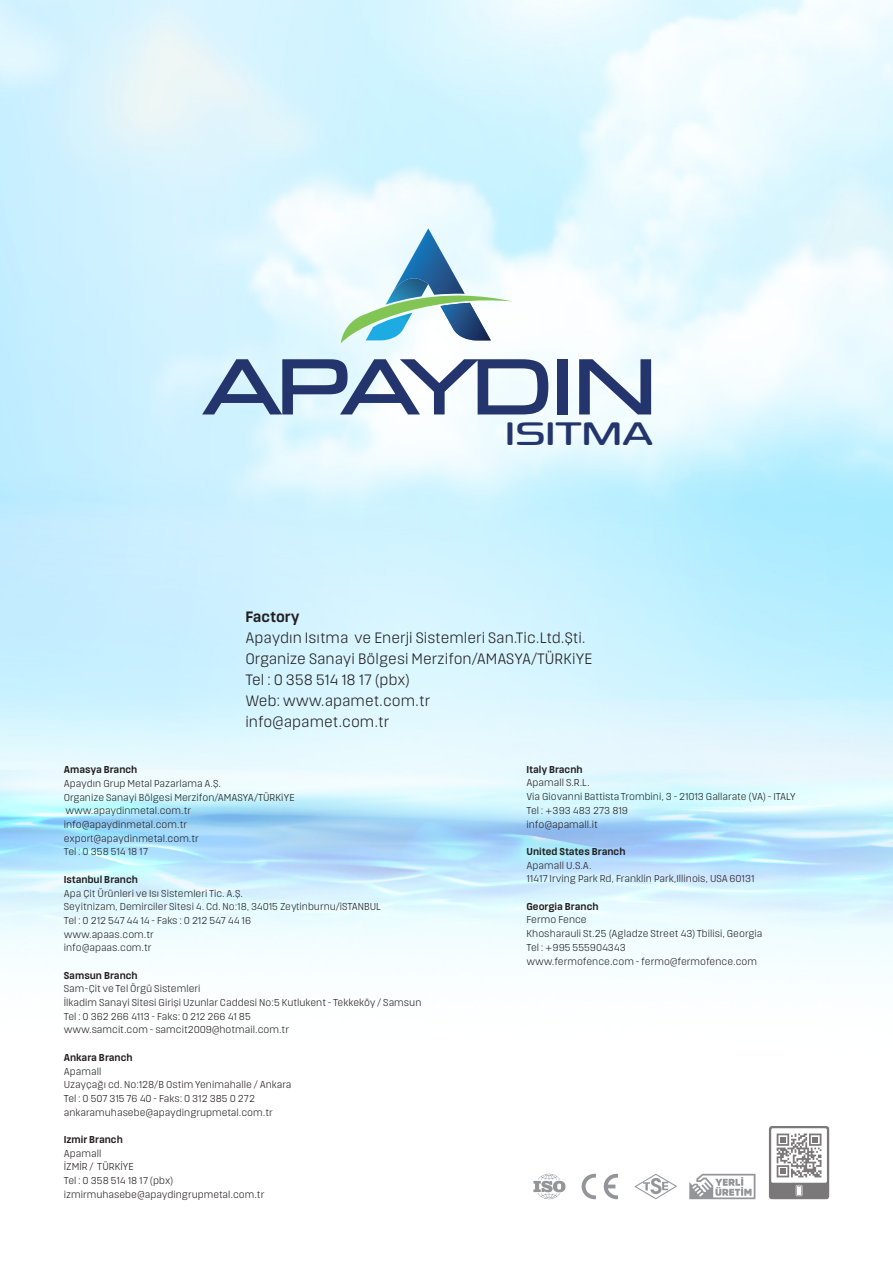
<style>
.page{position:relative;width:893px;height:1263px;background:#fff}
.page>*{position:absolute;margin:0;border:0;box-sizing:border-box;transform-origin:0 0}
.t1{font:600 33px "Eurostile Candy W01";color:#23356c}
.t2{font:15px "Masif";color:#231f20}
.t3{font:700 15px "Masif";color:#231f20}
.t4{font:10.05px/13.6px "Masif";color:#231f20}
.t5{font:700 10.05px "Masif";color:#231f20}
</style>
<div class="page">
<img style="left:0;top:0;width:893px;height:1200px">
<svg style="left:689px;top:1174px;width:66px;height:25px"></svg>
<svg style="left:634px;top:1174px;width:43px;height:25px"></svg>
<svg style="left:604px;top:1174px;width:14px;height:25px"></svg>
<svg style="left:582px;top:1174px;width:14px;height:25px"></svg>
<svg style="left:533px;top:1173px;width:33px;height:26px"></svg>
<svg style="left:769px;top:1126px;width:60px;height:73px"></svg>
<svg style="left:202px;top:359px;width:346px;height:55px"></svg>
<div style="left:558px;top:359px;width:10px;height:55px;background:#23356c"></div>
<svg style="left:579px;top:359px;width:72px;height:55px"></svg>
<svg style="left:341px;top:228px;width:171px;height:115px"></svg>
<p class="t1" style="left:505px;top:416px;width:150px">ISITMA</p>
<p class="t3" style="left:245px;top:608px;width:56px">Factory</p>
<p class="t2" style="left:245px;top:629px;width:342px">Apaydın Isıtma ve Enerji Sistemleri San.Tic.Ltd.Şti.</p>
<p class="t2" style="left:245px;top:650px;width:348px">Organize Sanayi Bölgesi Merzifon/AMASYA/TÜRKiYE</p>
<p class="t2" style="left:245px;top:671px;width:166px">Tel : 0 358 514 18 17 (pbx)</p>
<p class="t2" style="left:245px;top:692px;width:186px">Web: www.apamet.com.tr</p>
<p class="t2" style="left:245px;top:713px;width:146px">info@apamet.com.tr</p>
<p class="t5" style="left:64px;top:764px;width:75px">Amasya Branch</p>
<p class="t4" style="left:64px;top:777px;width:159px">Apaydın Grup Metal Pazarlama A.Ş.</p>
<p class="t4" style="left:64px;top:790px;width:232px">Organize Sanayi Bölgesi Merzifon/AMASYA/TÜRKiYE</p>
<p class="t4" style="left:65px;top:804px;width:127px">www.apaydinmetal.com.tr</p>
<p class="t4" style="left:64px;top:818px;width:125px">info@apaydinmetal.com.tr</p>
<p class="t4" style="left:64px;top:831px;width:137px">export@apaydinmetal.com.tr</p>
<p class="t4" style="left:64px;top:845px;width:86px">Tel : 0 358 514 18 17</p>
<p class="t5" style="left:64px;top:873px;width:76px">Istanbul Branch</p>
<p class="t4" style="left:64px;top:886px;width:181px">Apa Çit Ürünleri ve Isı Sistemleri Tic. A.Ş.</p>
<p class="t4" style="left:64px;top:900px;width:319px">Seyitnizam, Demirciler Sitesi 4. Cd. No:18, 34015 Zeytinburnu/iSTANBUL</p>
<p class="t4" style="left:64px;top:914px;width:189px">Tel : 0 212 547 44 14 - Faks : 0 212 547 44 16</p>
<p class="t4" style="left:64px;top:927px;width:92px">www.apaas.com.tr</p>
<p class="t4" style="left:64px;top:941px;width:89px">info@apaas.com.tr</p>
<p class="t5" style="left:64px;top:969px;width:76px">Samsun Branch</p>
<p class="t4" style="left:64px;top:982px;width:138px">Sam-Çit ve Tel Örgü Sistemleri</p>
<p class="t4" style="left:64px;top:996px;width:359px">İlkadim Sanayi Sitesi Girişi Uzunlar Caddesi No:5 Kutlukent - Tekkeköy / Samsun</p>
<p class="t4" style="left:64px;top:1009px;width:189px">Tel : 0 362 266 4113 - Faks: 0 212 266 41 85</p>
<p class="t4" style="left:64px;top:1023px;width:227px">www.samcit.com - samcit2009@hotmail.com.tr</p>
<p class="t5" style="left:64px;top:1051px;width:70px">Ankara Branch</p>
<p class="t4" style="left:64px;top:1064px;width:39px">Apamall</p>
<p class="t4" style="left:64px;top:1078px;width:229px">Uzayçağı cd. No:128/B Ostim Yenimahalle / Ankara</p>
<p class="t4" style="left:64px;top:1092px;width:193px">Tel : 0 507 315 76 40 - Faks: 0 312 385 0 272</p>
<p class="t4" style="left:64px;top:1105px;width:211px">ankaramuhasebe@apaydingrupmetal.com.tr</p>
<p class="t5" style="left:64px;top:1134px;width:61px">Izmir Branch</p>
<p class="t4" style="left:64px;top:1146px;width:39px">Apamall</p>
<p class="t4" style="left:64px;top:1160px;width:71px">İZMİR / TÜRKİYE</p>
<p class="t4" style="left:64px;top:1174px;width:111px">Tel : 0 358 514 18 17 (pbx)</p>
<p class="t4" style="left:64px;top:1187px;width:202px">izmirmuhasebe@apaydingrupmetal.com.tr</p>
<p class="t5" style="left:526px;top:763px;width:58px">Italy Bracnh</p>
<p class="t4" style="left:526px;top:776px;width:271px">Apamall S.R.L.<br>Via Giovanni Battista Trombini, 3 - 21013 Gallarate (VA) - ITALY<br>Tel : +393 483 273 819<br>info@apamall.it</p>
<p class="t5" style="left:526px;top:845px;width:101px">United States Branch</p>
<p class="t4" style="left:526px;top:858px;width:229px">Apamall U.S.A.<br>11417 Irving Park Rd, Franklin Park,Illinois, USA 60131</p>
<p class="t5" style="left:526px;top:900px;width:74px">Georgia Branch</p>
<p class="t4" style="left:526px;top:913px;width:238px">Fermo Fence<br>Khosharauli St.25 (Agladze Street 43) Tbilisi, Georgia Tel : +995 555904343<br>www.fermofence.com - fermo@fermofence.com</p>
</div>
